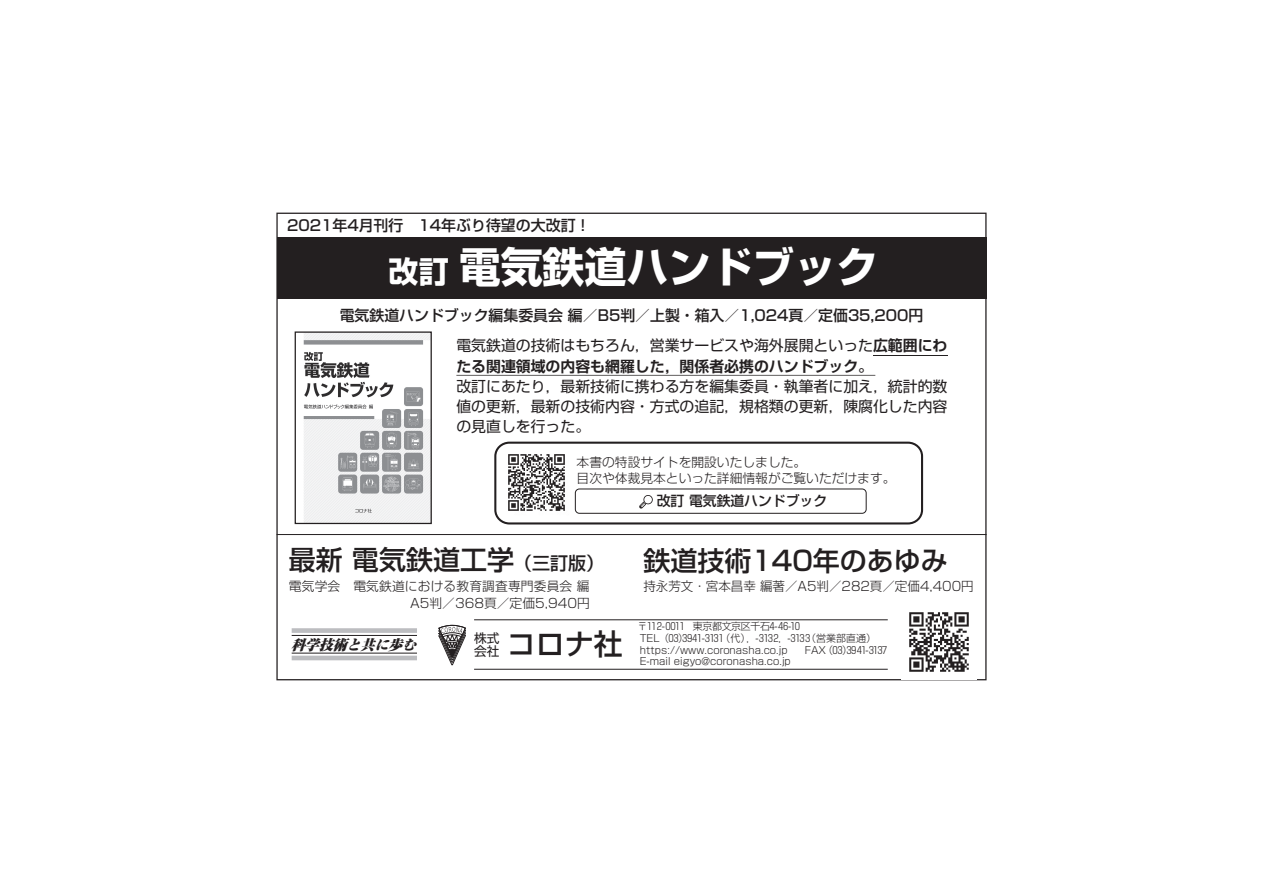
<style>
.page{position:relative;width:1263px;height:893px;background:#fff}
.page>*{position:absolute;margin:0;border:0;box-sizing:border-box;transform-origin:0 0}
.t1{font:700 42px "Shin Go Pr 6";color:#fff}
.t2{font:700 30px "Shin Go Pr 6";color:#fff}
.t3{font:500 29.1px "Shin Go";color:#231f20}
.t4{font:500 27px "Shin Go Pr 6";color:#231f20}
.t5{font:500 18px "Shin Go Pr 6";color:#231f20}
.t6{font:500 15px "Shin Go Pr 6";color:#231f20}
.t7{font:14.85px/20.2px "Shin Go Pr 6";color:#231f20}
.t8{font:500 14.85px/30.5px "Shin Go Pr 6";color:#231f20}
.t9{font:italic 900 13.95px "Ryumin";color:#231f20}
.t10{font:500 13.8px "Shin Go Pr 6";color:#231f20}
.t11{font:300 12.75px/15.3px "Shin Go Pr 6";color:#231f20}
.t12{font:12.75px "Shin Go";color:#231f20}
.t13{font:300 10.05px/11.6px "Shin Go";color:#231f20}
.t14{font:300 10.05px "Shin Go";letter-spacing:-.5em;color:#231f20}
.t15{font:300 10.05px "Shin Go";letter-spacing:-.55em;color:#231f20}
.t16{font:300 10.05px "Shin Go";letter-spacing:-.04em;color:#231f20}
.s1{font-weight:400}
.s2{font-family:"Shin Go Pr 6 De";font-weight:700}
</style>
<div class="page">
<svg style="left:276px;top:213px;width:710px;height:467px"></svg>
<img style="left:902px;top:604px;width:75px;height:75px">
<div style="left:494px;top:442px;width:429px;height:82px;border:2px solid #231f20;border-radius:14px"></div>
<hr style="left:873px;top:355px;width:74px;height:1px;background:#231f20">
<svg style="left:456px;top:375px;width:419px;height:1px"></svg>
<div style="left:575px;top:489px;width:291px;height:25px;border:1px solid #231f20;border-radius:4px"></div>
<svg style="left:639px;top:495px;width:14px;height:14px"></svg>
<img style="left:297px;top:333px;width:133px;height:189px">
<div style="left:295px;top:331px;width:137px;height:193px;border:1px solid #231f20"></div>
<div style="left:277px;top:237px;width:709px;height:62px;background:#231f20"></div>
<hr style="left:277px;top:534px;width:709px;height:1px;background:#231f20">
<hr style="left:474px;top:619px;width:414px;height:1px;background:#231f20">
<hr style="left:474px;top:669px;width:414px;height:1px;background:#231f20">
<svg style="left:438px;top:625px;width:28px;height:40px"></svg>
<div style="left:292px;top:628px;width:125px;height:5px;background:#bcbdc0"></div>
<hr style="left:292px;top:635px;width:125px;height:1px;background:#231f20">
<hr style="left:292px;top:656px;width:125px;height:4px;background:#bcbdc0">
<hr style="left:292px;top:653px;width:125px;height:1px;background:#231f20">
<img style="left:503px;top:449px;width:68px;height:68px">
<p class="t6" style="left:287px;top:213px;width:305px">2021年4月刊行　14年ぶり待望の大改訂!</p>
<p class="t2" style="left:389px;top:248px;width:62px">改訂</p>
<p class="t1" style="left:459px;top:234px;width:421px">電気鉄道ハンドブック</p>
<p class="t8" style="left:456px;top:299px;width:493px;text-indent:-117px">電気鉄道ハンドブック編集委員会編／B5判／上製・箱入／1,024頁／定価35,200円<br><span class="s1">電気鉄道の技術はもちろん，営業サービスや海外展開といった</span><span class="s2">広範囲にわ</span></p>
<p class="t7" style="left:456px;top:355px;width:493px"><span class="s2">たる関連領域の内容も網羅した，関係者必携のハンドブック。<br></span>改訂にあたり，最新技術に携わる方を編集委員・執筆者に加え，統計的数値の更新，最新の技術内容・方式の追記，規格類の更新，陳腐化した内容の見直しを行った。</p>
<p class="t11" style="left:577px;top:454px;width:320px">本書の特設サイトを開設いたしました。<br>目次や体裁見本といった詳細情報がご覧いただけます。</p>
<p class="t10" style="left:657px;top:489px;width:172px">改訂電気鉄道ハンドブック</p>
<p class="t4" style="left:289px;top:538px;width:227px">最新電気鉄道工学</p>
<p class="t11" style="left:289px;top:577px;width:302px;line-height:17px;text-align:right">電気学会　電気鉄道における教育調査専門委員会編<br>A5判／368頁／定価5,940円</p>
<p class="t5" style="left:514px;top:548px;width:92px">（三訂版(</p>
<p class="t4" style="left:643px;top:539px;width:306px">鉄道技術140年のあゆみ</p>
<p class="t11" style="left:643px;top:577px;width:332px">持永芳文・宮本昌幸編著／A5判／282頁／定価4,400円</p>
<p class="t9" style="left:291px;top:635px;width:132px">科学技術と共に歩む</p>
<p class="t12" style="left:474px;top:630px;width:27px">株式</p>
<p class="t12" style="left:474px;top:642px;width:27px">会社</p>
<p class="t3" style="left:507px;top:625px;width:118px">コロナ社</p>
<p class="t16" style="left:693px;top:620px;width:79px">東京都文京区千石</p>
<p class="t13" style="left:644px;top:620px;width:44px">１１２-００１１</p>
<p class="t13" style="left:767px;top:620px;width:37px">４-４６１- ０</p>
<p class="t13" style="left:637px;top:620px;width:11px">〒</p>
<p class="t13" style="left:640px;top:632px;width:31px">TEL（</p>
<p class="t13" style="left:678px;top:632px;width:11px">）</p>
<p class="t13" style="left:720px;top:632px;width:31px">（代）</p>
<p class="t13" style="left:806px;top:632px;width:71px">（営業部直通(</p>
<p class="t14" style="left:666px;top:632px;width:62px">０３３９４１ -３１３１</p>
<p class="t15" style="left:745px;top:632px;width:69px">， -３１３２， -３１３３</p>
<p class="t13" style="left:823px;top:644px;width:11px">)</p>
<p class="t13" style="left:842px;top:644px;width:11px">(</p>
<p class="t14" style="left:805px;top:643px;width:86px">FAX ０３３９４１- ３１３７</p>
<p class="t13" style="left:640px;top:644px;width:153px">https://www.coronasha.co j p.<br>E-mail eigyo@coronasha.co j p.</p>
</div>
